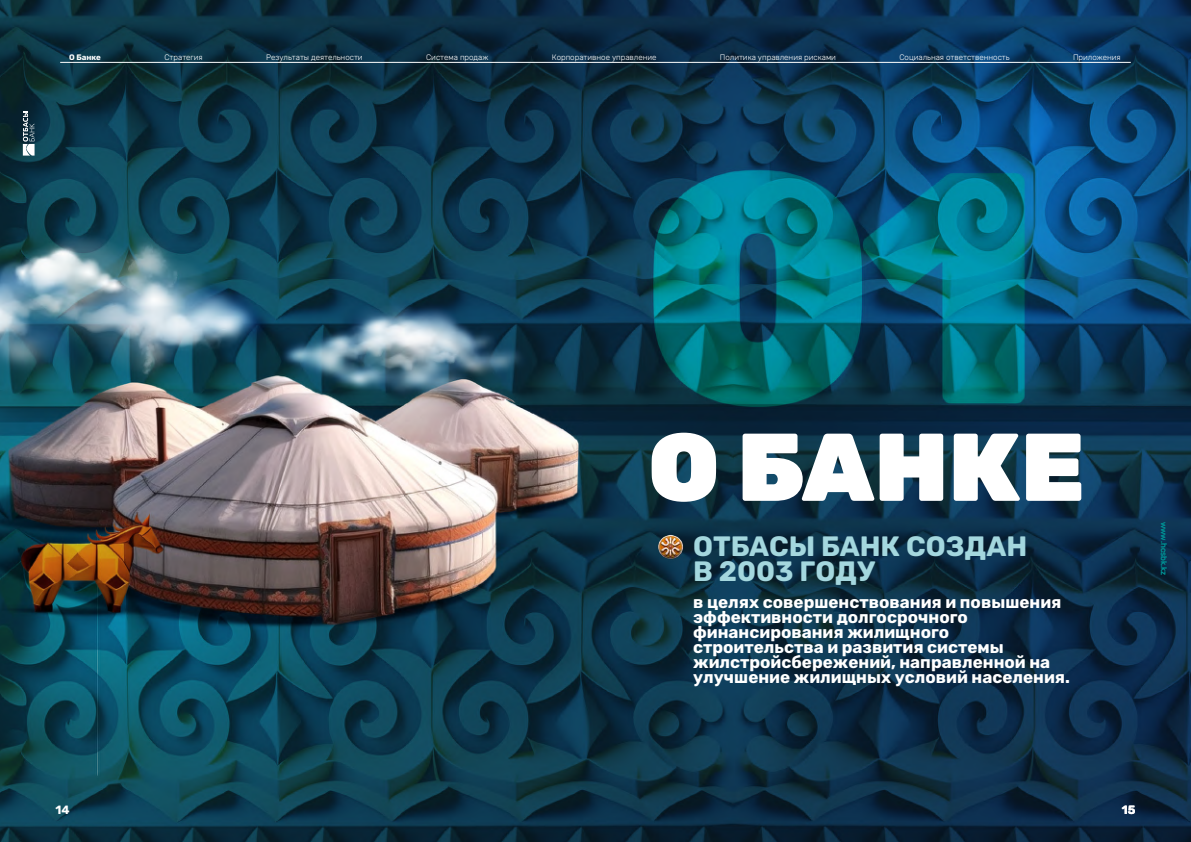
<style>
.page{position:relative;width:1191px;height:842px;background:#fff}
.page>*{position:absolute;margin:0;border:0;box-sizing:border-box;transform-origin:0 0}
.t1{font:900 96px "Rubik";color:#fff}
.t2{font:700 28px/25px "Rubik";color:#a4d7de}
.t3{font:700 17px/15px "Rubik";color:#fff}
.t4{font:700 12px "Rubik";color:#fff}
.t5{font:8px "Rubik";color:#009093}
.t6{font:300 7.9px "Rubik";color:#fff}
.t7{font:700 7.9px "Rubik";color:#fff}
</style>
<div class="page">
<img style="left:0;top:0;width:1191px;height:842px">
<svg style="left:23px;top:111px;width:12px;height:45px"></svg>
<hr style="left:60px;top:62px;width:1070px;height:1px;background:#fff">
<img style="left:652px;top:527px;width:36px;height:36px">
<p class="t7" style="left:69px;top:53px;width:33px">О Банке</p>
<p class="t6" style="left:164px;top:53px;width:40px">Стратегия</p>
<p class="t6" style="left:266px;top:53px;width:98px">Результаты деятельности</p>
<p class="t6" style="left:426px;top:53px;width:64px">Система продаж</p>
<p class="t6" style="left:552px;top:53px;width:106px">Корпоративное управление</p>
<p class="t6" style="left:720px;top:53px;width:118px">Политика управления рисками</p>
<p class="t6" style="left:899px;top:53px;width:112px">Социальная ответственность</p>
<p class="t6" style="left:1073px;top:53px;width:49px">Приложения</p>
<h1 class="t1" style="left:648px;top:410px;width:438px">О БАНКЕ</h1>
<h2 class="t2" style="left:693px;top:535px;width:336px">ОТБАСЫ БАНК СОЗДАН<br>В 2003 ГОДУ</h2>
<p class="t3" style="left:693px;top:595px;width:378px">в целях совершенствования и повышения эффективности долгосрочного финансирования жилищного строительства и развития системы жилстройсбережений, направленной на улучшение жилищных условий населения.</p>
<p class="t5" style="left:1168px;top:522px;width:55px;rotate:90deg">www.hcsbk.kz</p>
<p class="t4" style="left:56px;top:803px;width:16px">14</p>
<p class="t4" style="left:1122px;top:803px;width:15px">15</p>
</div>
